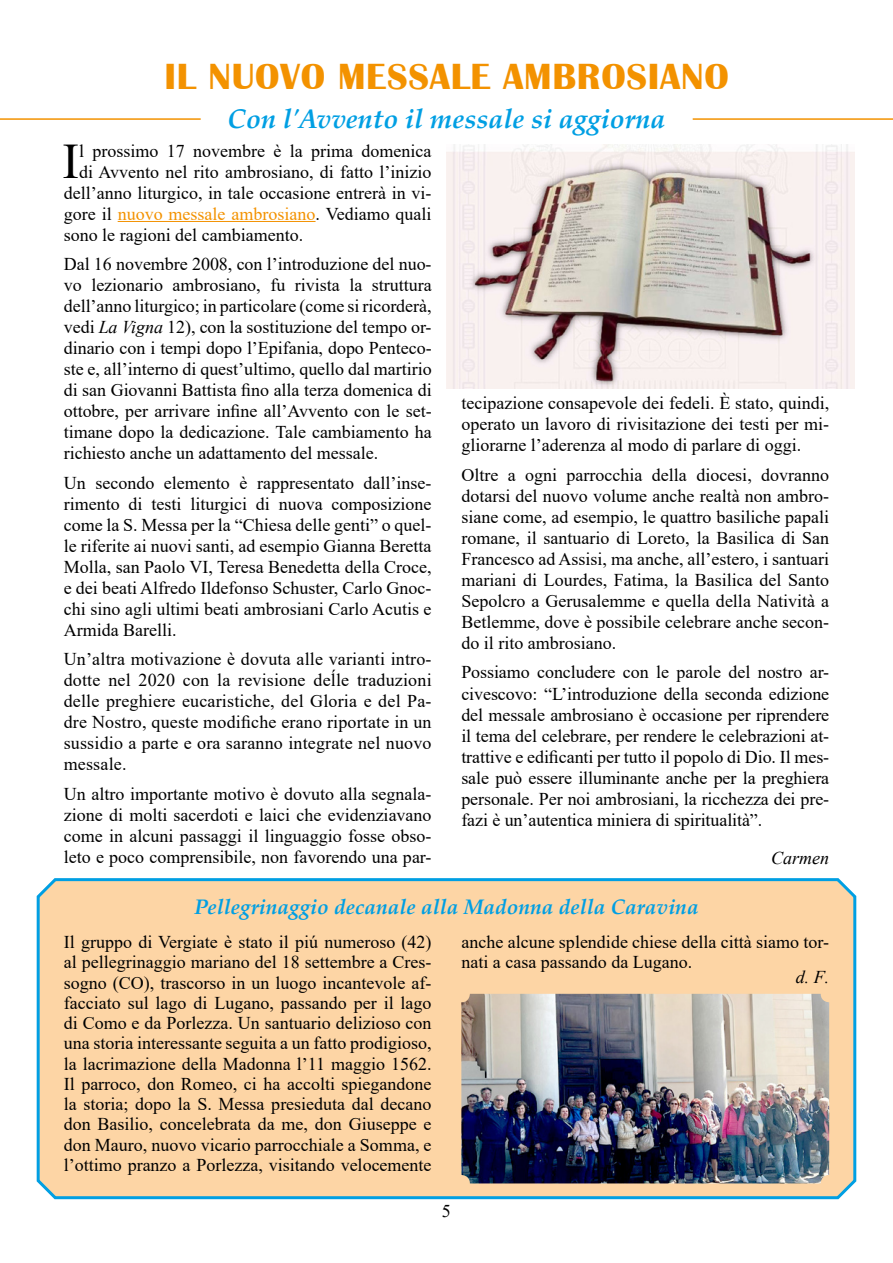
<style>
.page{position:relative;width:893px;height:1263px;background:#fff}
.page>*{position:absolute;margin:0;border:0;box-sizing:border-box;transform-origin:0 0}
.t1{font:49.65px "Times New Roman";color:#000}
.t2{font:700 37.5px "Britannic";letter-spacing:.02em;color:#f39200}
.t3{font:italic 700 27px "Palatino Linotype";color:#009fe3}
.t4{font:italic 700 21px "Palatino Linotype";color:#009fe3}
.t5{font:18px/21px "Times New Roman";color:#000;text-align:justify}
.t6{font:18px "Times New Roman";color:#f39200}
.t7{font:italic 18px "Times New Roman";color:#000}
.s1{color:#000}
.s2{font-style:italic}
</style>
<div class="page">
<hr style="left:0;top:118px;width:201px;height:2px;background:#f39200">
<hr style="left:693px;top:118px;width:200px;height:2px;background:#f39200">
<img style="left:446px;top:144px;width:409px;height:244px">
<div style="left:36px;top:878px;width:821px;height:322px;background:#fdd5a5"></div>
<img style="left:461px;top:994px;width:368px;height:189px">
<hr style="left:118px;top:221px;width:198px;height:1px;background:#f39200">
<h2 class="t2" style="left:164px;top:56px;width:566px">IL NUOVO MESSALE AMBROSIANO</h2>
<h3 class="t3" style="left:228px;top:99px;width:439px">Con l'Avvento il messale si aggiorna</h3>
<h1 class="t1" style="left:63px;top:126px;width:18px">I</h1>
<p class="t5" style="left:79px;top:139px;width:354px">l prossimo 17 novembre è la prima domenica</p>
<p class="t5" style="left:79px;top:160px;width:354px">di Avvento nel rito ambrosiano, di fatto l’inizio</p>
<p class="t5" style="left:64px;top:181px;width:369px">dell’anno liturgico, in tale occasione entrerà in vi-</p>
<p class="t6" style="left:64px;top:201px;width:369px"><span class="s1">gore il</span> nuovo messale ambrosiano<span class="s1">. Vediamo quali</span></p>
<p class="t5" style="left:64px;top:223px;width:241px">sono le ragioni del cambiamento.</p>
<p class="t5" style="left:64px;top:253px;width:369px">Dal 16 novembre 2008, con l’introduzione del nuo&shy;vo lezionario ambrosiano, fu rivista la struttura dell’anno liturgico; in particolare (come si ricorderà, vedi <span class="s2">La Vigna</span> 12), con la sostituzione del tempo or&shy;dinario con i tempi dopo l’Epifania, dopo Penteco&shy;ste e, all’interno di quest’ultimo, quello dal martirio di san Giovanni Battista fino alla terza domenica di ottobre, per arrivare infine all’Avvento con le set&shy;timane dopo la dedicazione. Tale cambiamento ha richiesto anche un adattamento del messale.</p>
<p class="t5" style="left:64px;top:471px;width:369px">Un secondo elemento è rappresentato dall’inse&shy;rimento di testi liturgici di nuova composizione come la S. Messa per la “Chiesa delle genti” o quel&shy;le riferite ai nuovi santi, ad esempio Gianna Beretta Molla, san Paolo VI, Teresa Benedetta della Croce, e dei beati Alfredo Ildefonso Schuster, Carlo Gnoc&shy;chi sino agli ultimi beati ambrosiani Carlo Acutis e Armida Barelli.</p>
<p class="t5" style="left:64px;top:648px;width:369px">Un’altra motivazione è dovuta alle varianti intro&shy;dotte nel 2020 con la revisione deĺle traduzioni delle preghiere eucaristiche, del Gloria e del Pa&shy;dre Nostro, queste modifiche erano riportate in un sussidio a parte e ora saranno integrate nel nuovo messale.</p>
<p class="t5" style="left:64px;top:783px;width:369px">Un altro importante motivo è dovuto alla segnala&shy;zione di molti sacerdoti e laici che evidenziavano come in alcuni passaggi il linguaggio fosse obso&shy;leto e poco comprensibile, non favorendo una par-</p>
<p class="t5" style="left:461px;top:392px;width:369px">tecipazione consapevole dei fedeli. È stato, quindi, operato un lavoro di rivisitazione dei testi per mi&shy;gliorarne l’aderenza al modo di parlare di oggi.</p>
<p class="t5" style="left:461px;top:464px;width:369px">Oltre a ogni parrocchia della diocesi, dovranno dotarsi del nuovo volume anche realtà non ambro&shy;siane come, ad esempio, le quattro basiliche papali romane, il santuario di Loreto, la Basilica di San Francesco ad Assisi, ma anche, all’estero, i santuari mariani di Lourdes, Fatima, la Basilica del Santo Sepolcro a Gerusalemme e quella della Natività a Betlemme, dove è possibile celebrare anche secon&shy;do il rito ambrosiano.</p>
<p class="t5" style="left:461px;top:661px;width:369px">Possiamo concludere con le parole del nostro ar&shy;civescovo: “L’introduzione della seconda edizione del messale ambrosiano è occasione per riprendere il tema del celebrare, per rendere le celebrazioni at&shy;trattive e edificanti per tutto il popolo di Dio. Il mes&shy;sale può essere illuminante anche per la preghiera personale. Per noi ambrosiani, la ricchezza dei pre&shy;fazi è un’autentica miniera di spiritualità”.</p>
<p class="t7" style="left:771px;top:845px;width:59px">Carmen</p>
<p class="t4" style="left:194px;top:892px;width:506px">Pellegrinaggio decanale alla Madonna della Caravina</p>
<p class="t5" style="left:64px;top:931px;width:369px;line-height:20.2px">Il gruppo di Vergiate è stato il piú numeroso (42) al pellegrinaggio mariano del 18 settembre a Cres&shy;sogno (CO), trascorso in un luogo incantevole af&shy;facciato sul lago di Lugano, passando per il lago di Como e da Porlezza. Un santuario delizioso con una storia interessante seguita a un fatto prodigioso, la lacrimazione della Madonna l’11 maggio 1562.<br>Il parroco, don Romeo, ci ha accolti spiegandone la storia; dopo la S. Messa presieduta dal decano don Basilio, concelebrata da me, don Giuseppe e don Mauro, nuovo vicario parrocchiale a Somma, e l’ottimo pranzo a Porlezza, visitando velocemente</p>
<p class="t5" style="left:461px;top:931px;width:369px;line-height:20.2px">anche alcune splendide chiese della città siamo tor&shy;nati a casa passando da Lugano.</p>
<p class="t7" style="left:796px;top:965px;width:35px">d. F.</p>
<p class="t5" style="left:442px;top:1200px;width:10px">5</p>
</div>
